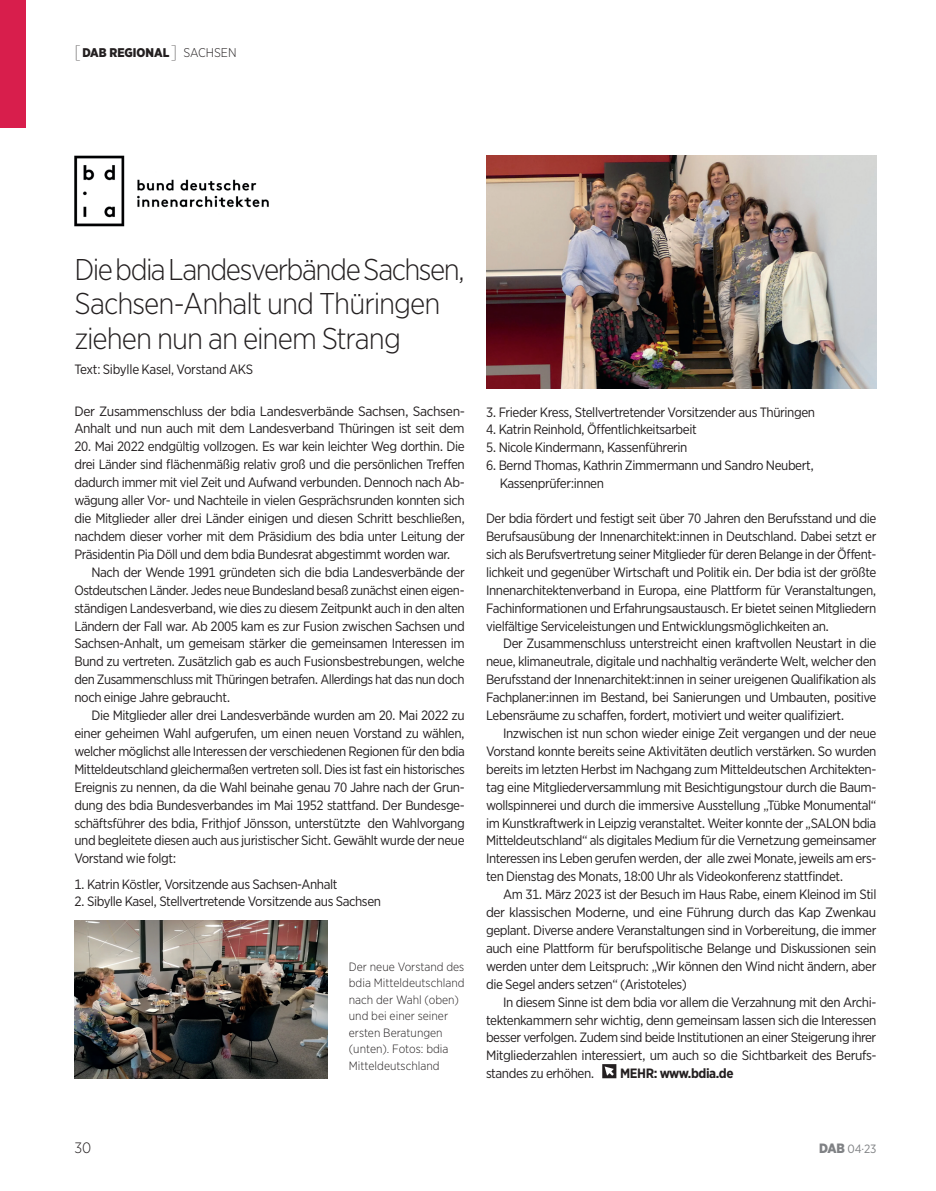
<style>
.page{position:relative;width:936px;height:1191px;background:#fff}
.page>*{position:absolute;margin:0;border:0;box-sizing:border-box;transform-origin:0 0}
.t1{font:300 30px/34.5px "Gotham Narrow";letter-spacing:-.035em;color:#231f20}
.t2{font:300 15px "Gotham Narrow";color:#231f20}
.t3{font:13.5px/17.9px "Gotham Narrow";letter-spacing:-.03em;color:#231f20;text-align:justify}
.t4{font:700 13.5px "Gotham Narrow";letter-spacing:-.03em;color:#231f20}
.t5{font:900 12.6px "Gotham Narrow";color:#231f20}
.t6{font:300 12px/16.5px "Gotham Narrow";color:#231f20}
.t7{font:12px "Gotham Narrow";color:#808285}
.s1{font-weight:100;font-size:18px}
.s2{font-weight:300}
.s3{font-weight:900;font-size:13.5px}
</style>
<div class="page">
<img style="left:486px;top:155px;width:390px;height:233px">
<img style="left:74px;top:921px;width:253px;height:157px">
<svg style="left:602px;top:1064px;width:14px;height:14px"></svg>
<img style="left:74px;top:155px;width:195px;height:72px">
<div style="left:0;top:0;width:26px;height:128px;background:#d81e4c"></div>
<p class="t5" style="left:74px;top:44px;width:140px"><span class="s1">[</span>DAB REGIONAL<span class="s1">]</span> <span class="s2">Sachsen</span></p>
<h1 class="t1" style="left:74px;top:251px;width:392px">Die bdia Landesverbände Sachsen,<br>Sachsen-Anhalt und Thüringen ziehen nun an einem Strang</h1>
<p class="t3" style="left:74px;top:360px;width:180px">Text: Sibylle Kasel, Vorstand AKS</p>
<p class="t3" style="left:74px;top:401px;width:392px">Der Zusammenschluss der bdia Landesverbände Sachsen, Sachsen-<br>Anhalt und nun auch mit dem Landesverband Thüringen ist seit dem</p>
<p class="t3" style="left:74px;top:437px;width:392px">20. Mai 2022 endgültig vollzogen. Es war kein leichter Weg dorthin. Die drei Länder sind flächenmäßig relativ groß und die persönlichen Treffen dadurch immer mit viel Zeit und Aufwand verbunden. Dennoch nach Ab&shy;wägung aller Vor- und Nachteile in vielen Gesprächsrunden konnten sich die Mitglieder aller drei Länder einigen und diesen Schritt beschließen, nachdem dieser vorher mit dem Präsidium des bdia unter Leitung der Präsidentin Pia Döll und dem bdia Bundesrat abgestimmt worden war.</p>
<p class="t3" style="left:74px;top:563px;width:392px;text-indent:17px">Nach der Wende 1991 gründeten sich die bdia Landesverbände der Ostdeutschen Länder. Jedes neue Bundesland besaß zunächst einen eigen&shy;ständigen Landesverband, wie dies zu diesem Zeitpunkt auch in den alten Ländern der Fall war. Ab 2005 kam es zur Fusion zwischen Sachsen und Sachsen-Anhalt, um gemeisam stärker die gemeinsamen Interessen im Bund zu vertreten. Zusätzlich gab es auch Fusionsbestrebungen, welche den Zusammenschluss mit Thüringen betrafen. Allerdings hat das nun doch noch einige Jahre gebraucht.</p>
<p class="t3" style="left:74px;top:706px;width:392px;text-indent:17px">Die Mitglieder aller drei Landesverbände wurden am 20. Mai 2022 zu einer geheimen Wahl aufgerufen, um einen neuen Vorstand zu wählen, welcher möglichst alle Interessen der verschiedenen Regionen für den bdia Mitteldeutschland gleichermaßen vertreten soll. Dies ist fast ein historisches Ereignis zu nennen, da die Wahl beinahe genau 70 Jahre nach der Grun&shy;dung des bdia Bundesverbandes im Mai 1952 stattfand. Der Bundesge&shy;schäftsführer des bdia, Frithjof Jönsson, unterstützte den Wahlvorgang und begleitete diesen auch aus juristischer Sicht. Gewählt wurde der neue Vorstand wie folgt:</p>
<p class="t3" style="left:74px;top:874px;width:264px">1. Katrin Köstler, Vorsitzende aus Sachsen-Anhalt</p>
<p class="t3" style="left:74px;top:892px;width:308px">2. Sibylle Kasel, Stellvertretende Vorsitzende aus Sachsen</p>
<p class="t6" style="left:349px;top:958px;width:117px">Der neue Vorstand des bdia Mitteldeutschland nach der Wahl (oben) und bei einer seiner ersten Beratungen (unten). Fotos: bdia<br>Mitteldeutschland</p>
<p class="t3" style="left:486px;top:402px;width:330px">3. Frieder Kress, Stellvertretender Vorsitzender aus Thüringen</p>
<p class="t3" style="left:486px;top:420px;width:212px">4. Katrin Reinhold, Öffentlichkeitsarbeit</p>
<p class="t3" style="left:486px;top:438px;width:203px">5. Nicole Kindermann, Kassenführerin</p>
<p class="t3" style="left:499px;top:456px;width:316px;text-indent:-14px">6. Bernd Thomas, Kathrin Zimmermann und Sandro Neubert,<br>Kassenprüfer:innen</p>
<p class="t3" style="left:486px;top:509px;width:392px">Der bdia fördert und festigt seit über 70 Jahren den Berufsstand und die Berufsausübung der Innenarchitekt:innen in Deutschland. Dabei setzt er sich als Berufsvertretung seiner Mitglieder für deren Belange in der Öffent&shy;lichkeit und gegenüber Wirtschaft und Politik ein. Der bdia ist der größte Innenarchitektenverband in Europa, eine Plattform für Veranstaltungen, Fachinformationen und Erfahrungsaustausch. Er bietet seinen Mitgliedern vielfältige Serviceleistungen und Entwicklungsmöglichkeiten an.</p>
<p class="t3" style="left:486px;top:634px;width:392px;text-indent:17px">Der Zusammenschluss unterstreicht einen kraftvollen Neustart in die neue, klimaneutrale, digitale und nachhaltig veränderte Welt, welcher den Berufsstand der Innenarchitekt:innen in seiner ureigenen Qualifikation als Fachplaner:innen im Bestand, bei Sanierungen und Umbauten, positive Lebensräume zu schaffen, fordert, motiviert und weiter qualifiziert.</p>
<p class="t3" style="left:486px;top:724px;width:392px;text-indent:17px">Inzwischen ist nun schon wieder einige Zeit vergangen und der neue Vorstand konnte bereits seine Aktivitäten deutlich verstärken. So wurden bereits im letzten Herbst im Nachgang zum Mitteldeutschen Architekten&shy;tag eine Mitgliederversammlung mit Besichtigungstour durch die Baum&shy;wollspinnerei und durch die immersive Ausstellung „Tübke Monumental“ im Kunstkraftwerk in Leipzig veranstaltet. Weiter konnte der „SALON bdia Mitteldeutschland“ als digitales Medium für die Vernetzung gemeinsamer Interessen ins Leben gerufen werden, der alle zwei Monate, jeweils am ers&shy;ten Dienstag des Monats, 18:00 Uhr als Videokonferenz stattfindet.</p>
<p class="t3" style="left:486px;top:885px;width:392px;text-indent:17px">Am 31. März 2023 ist der Besuch im Haus Rabe, einem Kleinod im Stil der klassischen Moderne, und eine Führung durch das Kap Zwenkau geplant. Diverse andere Veranstaltungen sind in Vorbereitung, die immer auch eine Plattform für berufspolitische Belange und Diskussionen sein werden unter dem Leitspruch: „Wir können den Wind nicht ändern, aber die Segel anders setzen“ (Aristoteles)</p>
<p class="t3" style="left:486px;top:992px;width:392px;text-indent:17px">In diesem Sinne ist dem bdia vor allem die Verzahnung mit den Archi&shy;tektenkammern sehr wichtig, denn gemeinsam lassen sich die Interessen besser verfolgen. Zudem sind beide Institutionen an einer Steigerung ihrer Mitgliederzahlen interessiert, um auch so die Sichtbarkeit des Berufs&shy;standes zu erhöhen.</p>
<p class="t4" style="left:620px;top:1064px;width:115px">MEHR: www.bdia.de</p>
<p class="t2" style="left:74px;top:1138px;width:18px">30</p>
<p class="t7" style="left:819px;top:1141px;width:59px"><span class="s3">DAB</span> 04·23</p>
</div>
